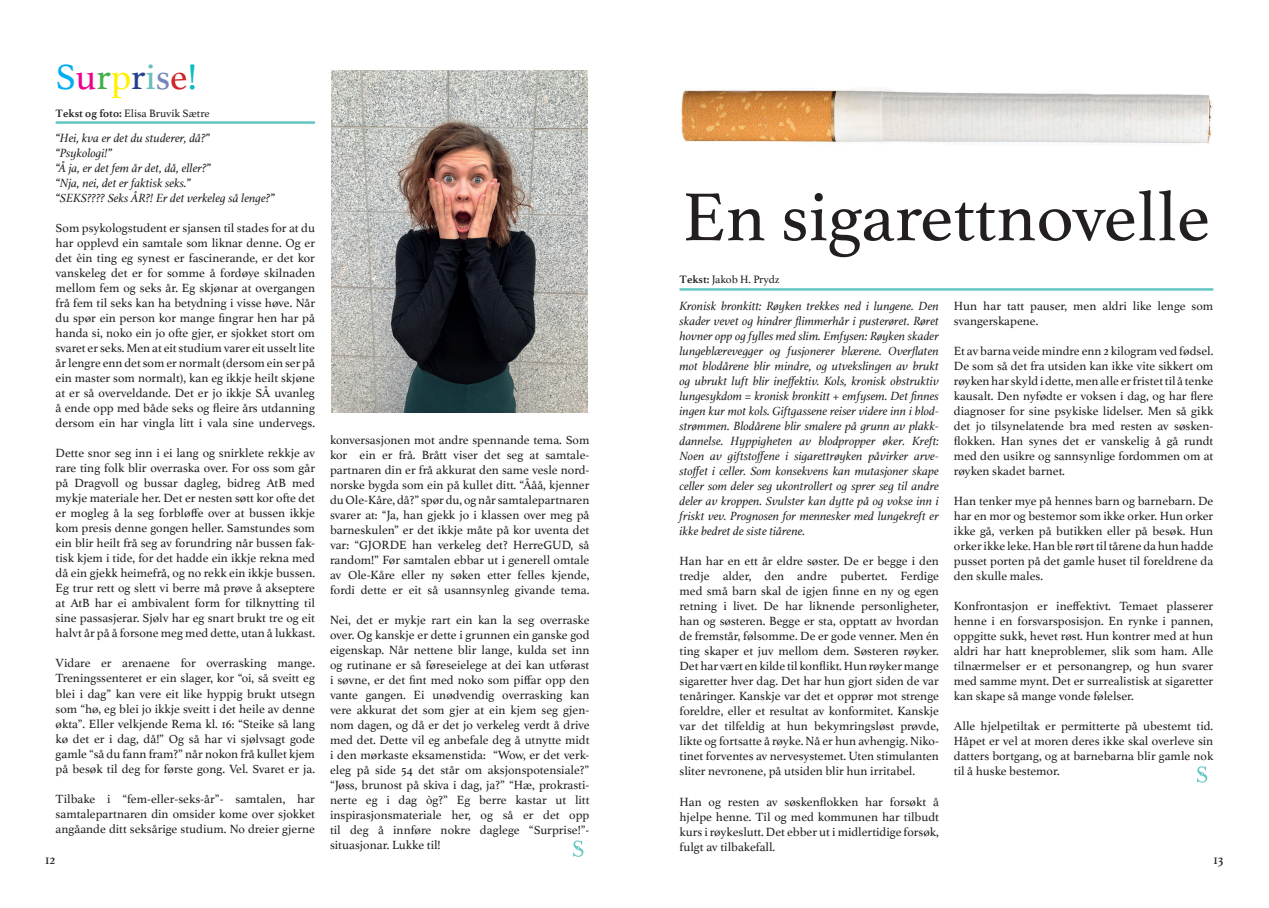
<style>
.page{position:relative;width:1269px;height:908px;background:#fff}
.page>*{position:absolute;margin:0;border:0;box-sizing:border-box;transform-origin:0 0}
.t1{font:71.25px "Athelas";color:#231f20}
.t2{font:37.5px "Athelas";color:#00aeef}
.t3{font:13.75px "Athelas";color:#231f20}
.t4{font:12.5px/15px "Athelas";color:#231f20;text-align:justify}
.t5{font:italic 12.5px/15px "Athelas";color:#231f20}
.t6{font:11.25px "Athelas";color:#231f20}
.s1{color:#ed028c}
.s2{color:#40ae49}
.s3{color:#fff101}
.s4{color:#253f8e}
.s5{color:#69bebc}
.s6{color:#7687b9}
.s7{color:#d1232a}
.s8{color:#0fbbc2}
.s9{font-weight:700}
</style>
<div class="page">
<hr style="left:56px;top:121px;width:259px;height:3px;background:#64c6c3">
<img style="left:332px;top:71px;width:256px;height:341px">
<svg style="left:573px;top:840px;width:10px;height:16px"></svg>
<hr style="left:679px;top:288px;width:534px;height:2px;background:#64c6c3">
<img style="left:681px;top:89px;width:531px;height:55px">
<svg style="left:1197px;top:766px;width:10px;height:16px"></svg>
<h2 class="t2" style="left:56px;top:47px;width:142px">S<span class="s1">u</span><span class="s2">r</span><span class="s3">p</span><span class="s4">r</span><span class="s5">i</span><span class="s6">s</span><span class="s7">e</span><span class="s8">!</span></h2>
<p class="t5" style="left:56px;top:130px;width:220px">“Hei, kva er det du studerer, då?”<br>“Psykologi!”<br>“Å ja, er det fem år det, då, eller?”<br>“Nja, nei, det er faktisk seks.”<br>“SEKS???? Seks ÅR?! Er det verkeleg så lenge?”</p>
<p class="t4" style="left:56px;top:220px;width:261px">Som psykologstudent er sjansen til stades for at du har opplevd ein samtale som liknar denne. Og er det èin ting eg synest er fascinerande, er det kor vanskeleg det er for somme å fordøye skilnaden mellom fem og seks år. Eg skjønar at overgangen frå fem til seks kan ha betydning i visse høve. Når du spør ein person kor mange fingrar hen har på handa si, noko ein jo ofte gjer, er sjokket stort om svaret er seks. Men at eit studium varer eit usselt lite år lengre enn det som er normalt (dersom ein ser på ein master som normalt), kan eg ikkje heilt skjøne at er så overveldande. Det er jo ikkje SÅ uvanleg å ende opp med både seks og fleire års utdanning dersom ein har vingla litt i vala sine undervegs.</p>
<p class="t4" style="left:56px;top:445px;width:261px">Dette snor seg inn i ei lang og snirklete rekkje av rare ting folk blir overraska over. For oss som går på Dragvoll og bussar dagleg, bidreg AtB med mykje materiale her. Det er nesten søtt kor ofte det er mogleg å la seg forbløffe over at bussen ikkje kom presis denne gongen heller. Samstundes som ein blir heilt frå seg av forundring når bussen fak&shy;tisk kjem i tide, for det hadde ein ikkje rekna med då ein gjekk heimefrå, og no rekk ein ikkje bussen.<br>Eg trur rett og slett vi berre må prøve å akseptere at AtB har ei ambivalent form for tilknytting til sine passasjerar. Sjølv har eg snart brukt tre og eit halvt år på å forsone meg med dette, utan å lukkast.</p>
<p class="t4" style="left:56px;top:655px;width:261px">Vidare er arenaene for overrasking mange.<br>Treningssenteret er ein slager, kor “oi, så sveitt eg blei i dag” kan vere eit like hyppig brukt utsegn som “hø, eg blei jo ikkje sveitt i det heile av denne økta”. Eller velkjende Rema kl. 16: “Steike så lang kø det er i dag, då!” Og så har vi sjølvsagt gode gamle “så du fann fram?” når nokon frå kullet kjem på besøk til deg for første gong. Vel. Svaret er ja.</p>
<p class="t4" style="left:56px;top:790px;width:261px">Tilbake i “fem-eller-seks-år”- samtalen, har samtalepartnaren din omsider kome over sjokket angåande ditt seksårige studium. No dreier gjerne</p>
<p class="t6" style="left:56px;top:104px;width:155px"><span class="s9">Tekst og foto:</span> Elisa Bruvik Sætre</p>
<p class="t4" style="left:330px;top:431px;width:261px">konversasjonen mot andre spennande tema. Som kor ein er frå. Brått viser det seg at samtale&shy;partnaren din er frå akkurat den same vesle nord&shy;norske bygda som ein på kullet ditt. “Ååå, kjenner du Ole-Kåre, då?” spør du, og når samtalepartnaren svarer at: “Ja, han gjekk jo i klassen over meg på barneskulen” er det ikkje måte på kor uventa det var: “GJORDE han verkeleg det? HerreGUD, så random!” Før samtalen ebbar ut i generell omtale av Ole-Kåre eller ny søken etter felles kjende, fordi dette er eit så usannsynleg givande tema.</p>
<p class="t4" style="left:330px;top:611px;width:261px">Nei, det er mykje rart ein kan la seg overraske over. Og kanskje er dette i grunnen ein ganske god eigenskap. Når nettene blir lange, kulda set inn og rutinane er så føreseielege at dei kan utførast i søvne, er det fint med noko som piffar opp den vante gangen. Ei unødvendig overrasking kan vere akkurat det som gjer at ein kjem seg gjen&shy;nom dagen, og då er det jo verkeleg verdt å drive med det. Dette vil eg anbefale deg å utnytte midt i den mørkaste eksamenstida: “Wow, er det verk&shy;eleg på side 54 det står om aksjonspotensiale?” “Jøss, brunost på skiva i dag, ja?” “Hæ, prokrasti&shy;nerte eg i dag òg?” Eg berre kastar ut litt inspirasjonsmateriale her, og så er det opp til deg å innføre nokre daglege “Surprise!”- situasjonar. Lukke til!</p>
<h1 class="t1" style="left:682px;top:160px;width:529px">En sigarettnovelle</h1>
<p class="t6" style="left:679px;top:270px;width:102px"><span class="s9">Tekst:</span> Jakob H. Prydz</p>
<p class="t5" style="left:679px;top:298px;width:261px;text-align:justify">Kronisk bronkitt: Røyken trekkes ned i lungene. Den skader vevet og hindrer flimmerhår i pusterøret. Røret hovner opp og fylles med slim. Emfysen: Røyken skader lungeblærevegger og fusjonerer blærene. Overflaten mot blodårene blir mindre, og utvekslingen av brukt og ubrukt luft blir ineffektiv. Kols, kronisk obstruktiv lungesykdom = kronisk bronkitt + emfysem. Det finnes ingen kur mot kols. Giftgassene reiser videre inn i blod&shy;strømmen. Blodårene blir smalere på grunn av plakk&shy;dannelse. Hyppigheten av blodpropper øker. Kreft:<br>Noen av giftstoffene i sigarettrøyken påvirker arve&shy;stoffet i celler. Som konsekvens kan mutasjoner skape celler som deler seg ukontrollert og sprer seg til andre deler av kroppen. Svulster kan dytte på og vokse inn i friskt vev. Prognosen for mennesker med lungekreft er ikke bedret de siste tiårene.</p>
<p class="t4" style="left:679px;top:553px;width:261px">Han har en ett år eldre søster. De er begge i den tredje alder, den andre pubertet. Ferdige med små barn skal de igjen finne en ny og egen retning i livet. De har liknende personligheter, han og søsteren. Begge er sta, opptatt av hvordan de fremstår, følsomme. De er gode venner. Men én ting skaper et juv mellom dem. Søsteren røyker.<br>Det har vært en kilde til konflikt. Hun røyker mange sigaretter hver dag. Det har hun gjort siden de var tenåringer. Kanskje var det et opprør mot strenge foreldre, eller et resultat av konformitet. Kanskje var det tilfeldig at hun bekymringsløst prøvde, likte og fortsatte å røyke. Nå er hun avhengig. Niko&shy;tinet forventes av nervesystemet. Uten stimulanten sliter nevronene, på utsiden blir hun irritabel.</p>
<p class="t4" style="left:679px;top:793px;width:261px">Han og resten av søskenflokken har forsøkt å hjelpe henne. Til og med kommunen har tilbudt kurs i røykeslutt. Det ebber ut i midlertidige forsøk, fulgt av tilbakefall.</p>
<p class="t4" style="left:954px;top:298px;width:261px">Hun har tatt pauser, men aldri like lenge som svangerskapene.</p>
<p class="t4" style="left:954px;top:343px;width:261px">Et av barna veide mindre enn 2 kilogram ved fødsel.<br>De som så det fra utsiden kan ikke vite sikkert om røyken har skyld i dette, men alle er fristet til å tenke kausalt. Den nyfødte er voksen i dag, og har flere diagnoser for sine psykiske lidelser. Men så gikk det jo tilsynelatende bra med resten av søsken&shy;flokken. Han synes det er vanskelig å gå rundt med den usikre og sannsynlige fordommen om at røyken skadet barnet.</p>
<p class="t4" style="left:954px;top:493px;width:261px">Han tenker mye på hennes barn og barnebarn. De har en mor og bestemor som ikke orker. Hun orker ikke gå, verken på butikken eller på besøk. Hun orker ikke leke. Han ble rørt til tårene da hun hadde pusset porten på det gamle huset til foreldrene da den skulle males.</p>
<p class="t4" style="left:954px;top:598px;width:261px">Konfrontasjon er ineffektivt. Temaet plasserer henne i en forsvarsposisjon. En rynke i pannen, oppgitte sukk, hevet røst. Hun kontrer med at hun aldri har hatt kneproblemer, slik som ham. Alle tilnærmelser er et personangrep, og hun svarer med samme mynt. Det er surrealistisk at sigaretter kan skape så mange vonde følelser.</p>
<p class="t4" style="left:954px;top:718px;width:261px">Alle hjelpetiltak er permitterte på ubestemt tid.<br>Håpet er vel at moren deres ikke skal overleve sin datters bortgang, og at barnebarna blir gamle nok til å huske bestemor.</p>
<p class="t3" style="left:45px;top:848px;width:12px">12</p>
<p class="t3" style="left:1213px;top:848px;width:12px">13</p>
</div>
